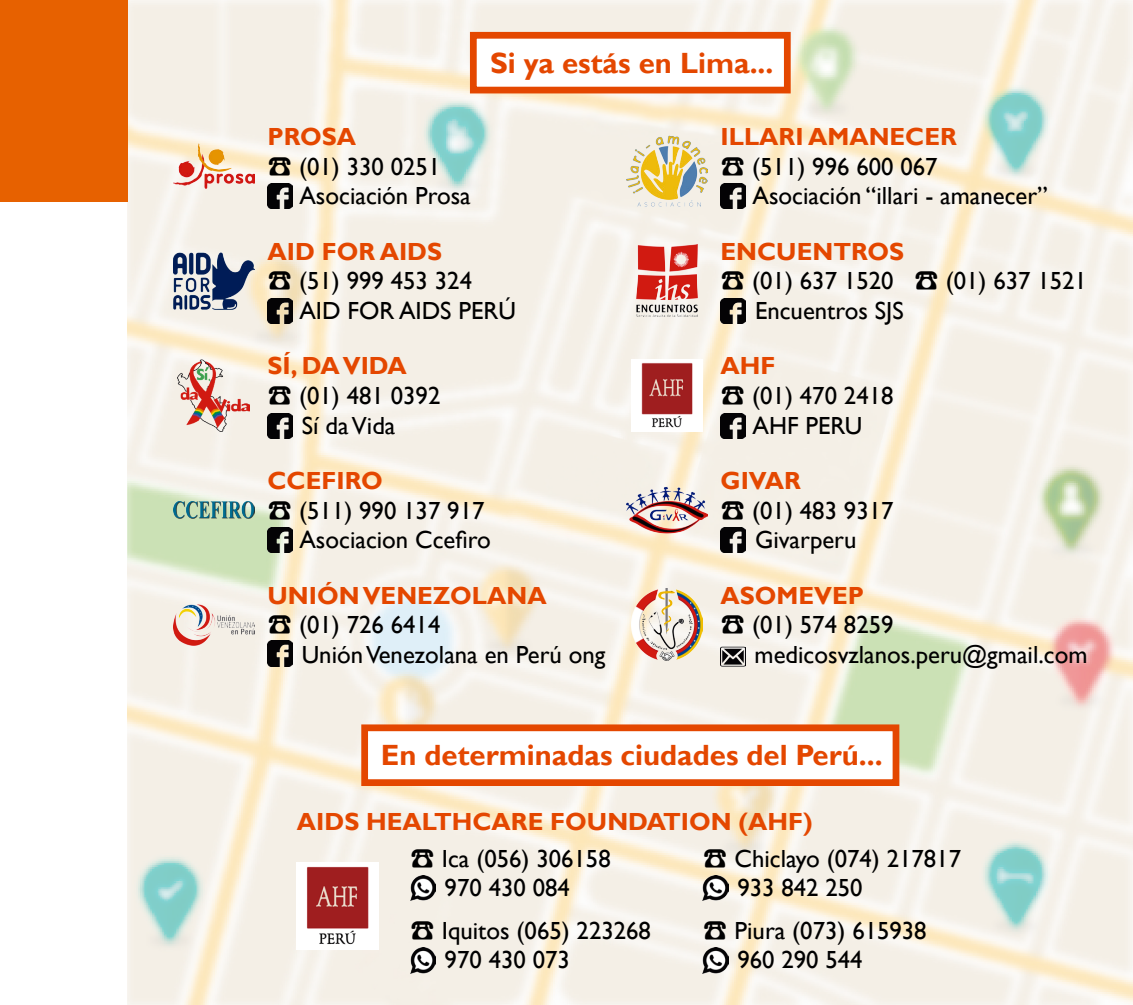
<style>
.page{position:relative;width:1133px;height:1005px;background:#fff}
.page>*{position:absolute;margin:0;border:0;box-sizing:border-box;transform-origin:0 0}
.t1{font:700 29.25px "Gill Sans";color:#e44700}
.t2{font:24.75px/29.7px "Gill Sans";color:#000}
.t3{font:700 24.75px "Gill Sans";color:#e44700}
.s1{font-family:"MS Mincho"}
</style>
<div class="page">
<img style="left:128px;top:0;width:1004px;height:1005px">
<div style="left:0;top:0;width:128px;height:201px;background:#e76100"></div>
<div style="left:473px;top:35px;width:314px;height:55px;background:#fff"></div>
<div style="left:470px;top:32px;width:320px;height:61px;border:7px solid #e44700"></div>
<img style="left:720px;top:644px;width:25px;height:25px">
<img style="left:267px;top:183px;width:26px;height:25px">
<img style="left:720px;top:183px;width:25px;height:25px">
<img style="left:267px;top:298px;width:26px;height:26px">
<img style="left:720px;top:298px;width:25px;height:26px">
<img style="left:267px;top:413px;width:26px;height:26px">
<img style="left:720px;top:413px;width:25px;height:26px">
<img style="left:267px;top:527px;width:26px;height:25px">
<img style="left:720px;top:527px;width:25px;height:25px">
<img style="left:267px;top:640px;width:26px;height:26px">
<img style="left:173px;top:125px;width:81px;height:82px">
<img style="left:626px;top:130px;width:81px;height:81px">
<img style="left:631px;top:245px;width:71px;height:71px">
<img style="left:173px;top:240px;width:81px;height:81px">
<img style="left:173px;top:469px;width:81px;height:81px">
<img style="left:173px;top:584px;width:81px;height:81px">
<img style="left:178px;top:359px;width:72px;height:72px">
<img style="left:631px;top:359px;width:71px;height:72px">
<img style="left:631px;top:589px;width:71px;height:71px">
<img style="left:626px;top:469px;width:81px;height:81px">
<div style="left:364px;top:727px;width:531px;height:55px;background:#fff"></div>
<div style="left:361px;top:724px;width:538px;height:62px;border:7px solid #e44700"></div>
<img style="left:297px;top:862px;width:81px;height:87px">
<img style="left:410px;top:947px;width:25px;height:26px">
<img style="left:702px;top:947px;width:26px;height:26px">
<img style="left:410px;top:875px;width:25px;height:25px">
<img style="left:702px;top:875px;width:26px;height:25px">
<p class="t1" style="left:490px;top:45px;width:285px">Si ya estás en Lima...</p>
<p class="t3" style="left:267px;top:122px;width:90px">PROSA</p>
<p class="t2" style="left:267px;top:152px;width:174px"><span class="s1">☎</span> (01) 330 0251</p>
<p class="t2" style="left:299px;top:181px;width:173px">Asociación Prosa</p>
<p class="t3" style="left:267px;top:236px;width:176px">AID FOR AIDS</p>
<p class="t2" style="left:267px;top:266px;width:206px"><span class="s1">☎</span> (51) 999 453 324</p>
<p class="t2" style="left:299px;top:296px;width:218px">AID FOR AIDS PERÚ</p>
<p class="t3" style="left:267px;top:351px;width:141px">SÍ, DA VIDA</p>
<p class="t2" style="left:267px;top:381px;width:174px"><span class="s1">☎</span> (01) 481 0392</p>
<p class="t2" style="left:302px;top:411px;width:95px">Sí da Vida</p>
<p class="t3" style="left:267px;top:465px;width:117px">CCEFIRO</p>
<p class="t2" style="left:267px;top:496px;width:218px"><span class="s1">☎</span> (511) 990 137 917</p>
<p class="t2" style="left:299px;top:525px;width:193px">Asociacion Ccefiro</p>
<p class="t3" style="left:267px;top:580px;width:281px">UNIÓN VENEZOLANA</p>
<p class="t2" style="left:267px;top:610px;width:174px"><span class="s1">☎</span> (01) 726 6414</p>
<p class="t2" style="left:302px;top:640px;width:305px">Unión Venezolana en Perú ong</p>
<p class="t3" style="left:720px;top:122px;width:238px">ILLARI AMANECER</p>
<p class="t2" style="left:720px;top:152px;width:218px"><span class="s1">☎</span> (511) 996 600 067</p>
<p class="t2" style="left:752px;top:181px;width:297px">Asociación “illari - amanecer”</p>
<p class="t3" style="left:720px;top:236px;width:185px">ENCUENTROS</p>
<p class="t2" style="left:720px;top:266px;width:368px"><span class="s1">☎</span> (01) 637 1520 <span class="s1">☎</span> (01) 637 1521</p>
<p class="t2" style="left:754px;top:296px;width:150px">Encuentros SJS</p>
<p class="t3" style="left:720px;top:351px;width:56px">AHF</p>
<p class="t2" style="left:720px;top:381px;width:174px"><span class="s1">☎</span> (01) 470 2418</p>
<p class="t2" style="left:752px;top:411px;width:111px">AHF PERU</p>
<p class="t3" style="left:720px;top:465px;width:82px">GIVAR</p>
<p class="t2" style="left:720px;top:496px;width:174px"><span class="s1">☎</span> (01) 483 9317</p>
<p class="t2" style="left:754px;top:525px;width:103px">Givarperu</p>
<p class="t3" style="left:720px;top:580px;width:145px">ASOMEVEP</p>
<p class="t2" style="left:720px;top:610px;width:174px"><span class="s1">☎</span> (01) 574 8259</p>
<p class="t2" style="left:754px;top:640px;width:334px">medicosvzlanos.peru@gmail.com</p>
<p class="t1" style="left:380px;top:738px;width:503px">En determinadas ciudades del Perú...</p>
<p class="t3" style="left:297px;top:807px;width:517px">AIDS HEALTHCARE FOUNDATION (AHF)</p>
<p class="t2" style="left:410px;top:843px;width:202px;text-align:center"><span class="s1">☎</span> Ica (056) 306158<br>970 430 084</p>
<p class="t2" style="left:444px;top:916px;width:208px;text-indent:-34px"><span class="s1">☎</span> Iquitos (065) 223268<br>970 430 073</p>
<p class="t2" style="left:737px;top:843px;width:225px;text-indent:-34px"><span class="s1">☎</span> Chiclayo (074) 217817<br>933 842 250</p>
<p class="t2" style="left:737px;top:916px;width:191px;text-indent:-34px"><span class="s1">☎</span> Piura (073) 615938<br>960 290 544</p>
</div>
